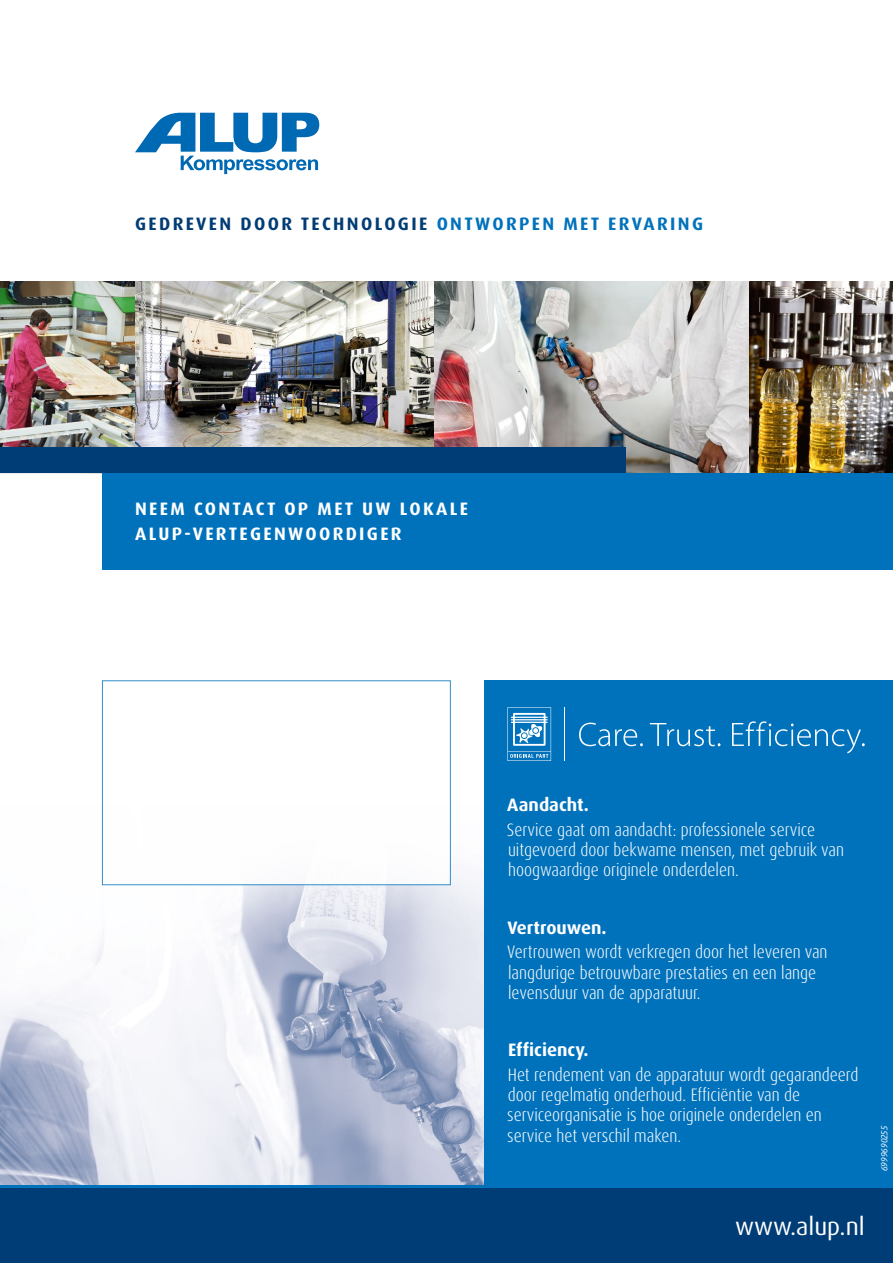
<style>
.page{position:relative;width:893px;height:1263px;background:#fff}
.page>*{position:absolute;margin:0;border:0;box-sizing:border-box;transform-origin:0 0}
.t1{font:24.6px "Dax Pro";color:#fff}
.t2{font:300 condensed 18px/20.2px "Dax Pro";color:#fff}
.t3{font:700 18px/25.5px "Dax Pro";letter-spacing:.115em;color:#fff}
.t4{font:700 18px "Dax Pro";letter-spacing:.13em;color:#003c75}
.t5{font:700 18px "Dax Pro";color:#fff}
.t6{font:italic 9px "Dax Pro";color:#fff}
.s1{color:#0072bc}
</style>
<div class="page">
<img style="left:0;top:806px;width:485px;height:379px">
<img style="left:749px;top:282px;width:144px;height:191px">
<img style="left:0;top:282px;width:749px;height:191px">
<div style="left:485px;top:680px;width:408px;height:505px;background:#0072bc"></div>
<div style="left:0;top:1187px;width:893px;height:76px;background:#003c75"></div>
<div style="left:0;top:448px;width:626px;height:25px;background:#003c75"></div>
<div style="left:102px;top:473px;width:791px;height:97px;background:#0072bc"></div>
<hr style="left:0;top:1185px;width:893px;height:3px;background:#0072bc">
<svg style="left:135px;top:113px;width:184px;height:61px"></svg>
<div style="left:102px;top:680px;width:349px;height:205px;background:#fff"></div>
<svg style="left:507px;top:707px;width:44px;height:54px"></svg>
<svg style="left:579px;top:723px;width:64px;height:23px"></svg>
<svg style="left:650px;top:723px;width:70px;height:23px"></svg>
<svg style="left:732px;top:721px;width:133px;height:32px"></svg>
<hr style="left:565px;top:707px;width:1px;height:54px;background:#fff">
<p class="t4" style="left:135px;top:212px;width:569px">GEDREVEN DOOR TECHNOLOGIE <span class="s1">ONTWORPEN MET ERVARING</span></p>
<p class="t3" style="left:135px;top:496px;width:335px">NEEM CONTACT OP MET UW LOKALE<br>ALUP-VERTEGENWOORDIGER</p>
<p class="t5" style="left:507px;top:793px;width:83px">Aandacht.</p>
<p class="t2" style="left:507px;top:819px;width:339px">Service gaat om aandacht: professionele service uitgevoerd door bekwame mensen, met gebruik van hoogwaardige originele onderdelen.</p>
<p class="t5" style="left:507px;top:916px;width:101px">Vertrouwen.</p>
<p class="t2" style="left:507px;top:942px;width:322px">Vertrouwen wordt verkregen door het leveren van langdurige betrouwbare prestaties en een lange levensduur van de apparatuur.</p>
<p class="t5" style="left:508px;top:1038px;width:82px">Efficiency.</p>
<p class="t2" style="left:507px;top:1064px;width:353px">Het rendement van de apparatuur wordt gegarandeerd door regelmatig onderhoud. Efficiëntie van de serviceorganisatie is hoe originele onderdelen en service het verschil maken.</p>
<h1 class="t1" style="left:735px;top:1211px;width:131px">www.alup.nl</h1>
<p class="t6" style="left:879px;top:1171px;width:47px;rotate:-90deg">6999690255</p>
</div>
